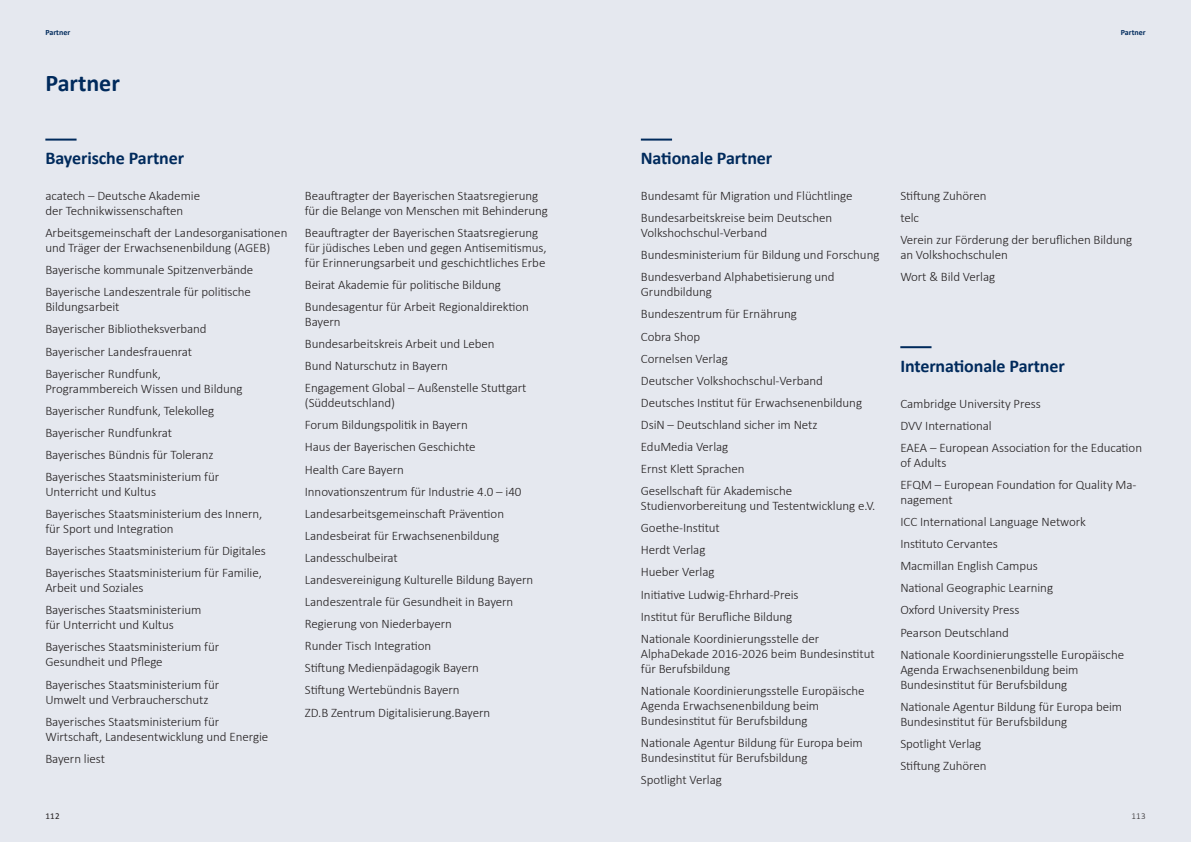
<style>
.page{position:relative;width:1191px;height:842px;background:#e5e8ef}
.page>*{position:absolute;margin:0;border:0;box-sizing:border-box;transform-origin:0 0}
.t1{font:700 24px "Calibri";color:#002a5c}
.t2{font:700 18px "Calibri";letter-spacing:-.005em;color:#002a5c}
.t3{font:300 13px/22.1px "Calibri";letter-spacing:-.005em;color:#231f20}
.t4{font:9px "Calibri";color:#231f20}
.t5{font:300 9px "Calibri";color:#231f20}
.t6{font:700 8px "Calibri";color:#002a5c}
</style>
<div class="page">
<hr style="left:45px;top:139px;width:32px;height:2px;background:#002a5c">
<hr style="left:641px;top:139px;width:31px;height:2px;background:#002a5c">
<hr style="left:900px;top:346px;width:31px;height:2px;background:#002a5c">
<p class="t6" style="left:45px;top:27px;width:26px">Partner</p>
<h1 class="t1" style="left:45px;top:68px;width:76px">Partner</h1>
<h2 class="t2" style="left:45px;top:147px;width:140px">Bayerische Partner</h2>
<p class="t3" style="left:45px;top:188px;width:156px;line-height:15px">acatech – Deutsche Akademie der Technikwissenschaften</p>
<p class="t3" style="left:45px;top:225px;width:243px;line-height:15px">Arbeitsgemeinschaft der Landesorganisationen und Träger der Erwachsenenbildung (AGEB)</p>
<p class="t3" style="left:45px;top:258px;width:209px">Bayerische kommunale Spitzenverbände<br>Bayerische Landeszentrale für politische</p>
<p class="t3" style="left:45px;top:295px;width:163px">Bildungsarbeit<br>Bayerischer Bibliotheksverband<br>Bayerischer Landesfrauenrat<br>Bayerischer Rundfunk,</p>
<p class="t3" style="left:45px;top:377px;width:199px">Programmbereich Wissen und Bildung Bayerischer Rundfunk, Telekolleg Bayerischer Rundfunkrat<br>Bayerisches Bündnis für Toleranz Bayerisches Staatsministerium für</p>
<p class="t3" style="left:45px;top:480px;width:218px">Unterricht und Kultus<br>Bayerisches Staatsministerium des Innern,</p>
<p class="t3" style="left:45px;top:517px;width:222px">für Sport und Integration<br>Bayerisches Staatsministerium für Digitales<br>Bayerisches Staatsministerium für Familie,</p>
<p class="t3" style="left:45px;top:576px;width:158px">Arbeit und Soziales<br>Bayerisches Staatsministerium</p>
<p class="t3" style="left:45px;top:613px;width:175px">für Unterricht und Kultus<br>Bayerisches Staatsministerium für</p>
<p class="t3" style="left:45px;top:650px;width:175px">Gesundheit und Pflege<br>Bayerisches Staatsministerium für</p>
<p class="t3" style="left:45px;top:688px;width:175px">Umwelt und Verbraucherschutz<br>Bayerisches Staatsministerium für</p>
<p class="t3" style="left:45px;top:725px;width:224px">Wirtschaft, Landesentwicklung und Energie<br>Bayern liest</p>
<p class="t3" style="left:305px;top:187px;width:245px;line-height:15px">Beauftragter der Bayerischen Staatsregierung für die Belange von Menschen mit Behinderung</p>
<p class="t3" style="left:305px;top:224px;width:243px;line-height:15px">Beauftragter der Bayerischen Staatsregierung für jüdisches Leben und gegen Antisemitismus, für Erinnerungsarbeit und geschichtliches Erbe</p>
<p class="t3" style="left:305px;top:273px;width:226px">Beirat Akademie für politische Bildung<br>Bundesagentur für Arbeit Regionaldirektion</p>
<p class="t3" style="left:305px;top:310px;width:223px">Bayern<br>Bundesarbeitskreis Arbeit und Leben<br>Bund Naturschutz in Bayern<br>Engagement Global – Außenstelle Stuttgart</p>
<p class="t3" style="left:305px;top:391px;width:230px">(Süddeutschland)<br>Forum Bildungspolitik in Bayern<br>Haus der Bayerischen Geschichte<br>Health Care Bayern<br>Innovationszentrum für Industrie 4.0 – i40<br>Landesarbeitsgemeinschaft Prävention<br>Landesbeirat für Erwachsenenbildung<br>Landesschulbeirat<br>Landesvereinigung Kulturelle Bildung Bayern<br>Landeszentrale für Gesundheit in Bayern<br>Regierung von Niederbayern<br>Runder Tisch Integration<br>Stiftung Medienpädagogik Bayern<br>Stiftung Wertebündnis Bayern<br>ZD.B Zentrum Digitalisierung.Bayern</p>
<p class="t6" style="left:1120px;top:27px;width:26px">Partner</p>
<h2 class="t2" style="left:641px;top:147px;width:133px">Nationale Partner</h2>
<p class="t3" style="left:641px;top:184px;width:213px">Bundesamt für Migration und Flüchtlinge<br>Bundesarbeitskreise beim Deutschen</p>
<p class="t3" style="left:641px;top:221px;width:240px">Volkshochschul-Verband<br>Bundesministerium für Bildung und Forschung<br>Bundesverband Alphabetisierung und</p>
<p class="t3" style="left:641px;top:280px;width:223px">Grundbildung<br>Bundeszentrum für Ernährung<br>Cobra Shop<br>Cornelsen Verlag<br>Deutscher Volkshochschul-Verband<br>Deutsches Institut für Erwachsenenbildung<br>DsiN – Deutschland sicher im Netz<br>EduMedia Verlag<br>Ernst Klett Sprachen<br>Gesellschaft für Akademische</p>
<p class="t3" style="left:641px;top:494px;width:236px">Studienvorbereitung und Testentwicklung e.V.<br>Goethe-Institut<br>Herdt Verlag<br>Hueber Verlag<br>Initiative Ludwig-Ehrhard-Preis<br>Institut für Berufliche Bildung<br>Nationale Koordinierungsstelle der</p>
<p class="t3" style="left:641px;top:645px;width:235px;line-height:15px">AlphaDekade 2016-2026 beim Bundesinstitut für Berufsbildung</p>
<p class="t3" style="left:641px;top:682px;width:225px;line-height:15px">Nationale Koordinierungsstelle Europäische<br>Agenda Erwachsenenbildung beim<br>Bundesinstitut für Berufsbildung</p>
<p class="t3" style="left:641px;top:734px;width:223px;line-height:15px">Nationale Agentur Bildung für Europa beim<br>Bundesinstitut für Berufsbildung</p>
<p class="t3" style="left:641px;top:768px;width:82px">Spotlight Verlag</p>
<p class="t3" style="left:900px;top:184px;width:233px">Stiftung Zuhören<br>telc<br>Verein zur Förderung der beruflichen Bildung</p>
<p class="t3" style="left:900px;top:243px;width:109px">an Volkshochschulen<br>Wort &amp; Bild Verlag</p>
<h2 class="t2" style="left:900px;top:355px;width:166px">Internationale Partner</h2>
<p class="t3" style="left:900px;top:392px;width:243px">Cambridge University Press<br>DVV International<br>EAEA – European Association for the Education</p>
<p class="t3" style="left:900px;top:451px;width:238px">of Adults<br>EFQM – European Foundation for Quality Ma-</p>
<p class="t3" style="left:900px;top:488px;width:225px">nagement<br>ICC International Language Network<br>Instituto Cervantes<br>Macmillan English Campus<br>National Geographic Learning<br>Oxford University Press<br>Pearson Deutschland<br>Nationale Koordinierungsstelle Europäische</p>
<p class="t3" style="left:900px;top:661px;width:180px;line-height:15px">Agenda Erwachsenenbildung beim<br>Bundesinstitut für Berufsbildung</p>
<p class="t3" style="left:900px;top:698px;width:223px;line-height:15px">Nationale Agentur Bildung für Europa beim<br>Bundesinstitut für Berufsbildung</p>
<p class="t3" style="left:900px;top:732px;width:88px">Spotlight Verlag<br>Stiftung Zuhören</p>
<p class="t4" style="left:45px;top:810px;width:16px">112</p>
<p class="t5" style="left:1131px;top:810px;width:16px">113</p>
</div>
